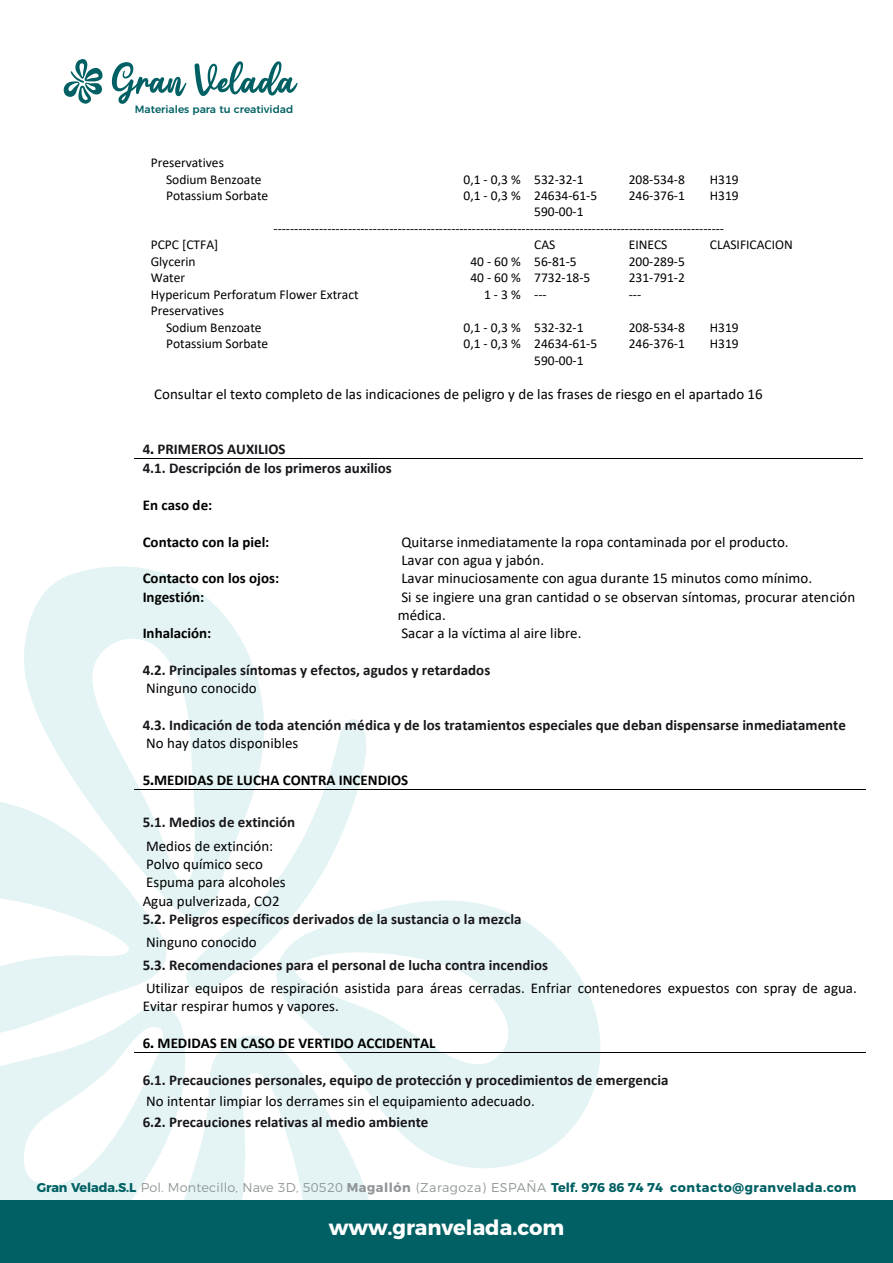
<style>
.page{position:relative;width:893px;height:1263px;background:#fff}
.page>*{position:absolute;margin:0;border:0;box-sizing:border-box;transform-origin:0 0}
.t1{font:700 21px "Montserrat";color:#fff}
.t2{font:15px/18.3px "Calibri";color:#000}
.t3{font:700 15px/18.9px "Calibri";color:#19161b}
.t4{font:700 15px/18.3px "Calibri";color:#000}
.t5{font:13.5px/16.5px "Calibri";color:#000}
.t6{font:700 12.75px "Montserrat";letter-spacing:.035em;color:#006063}
.t7{font:500 10.5px "Montserrat";color:#006063}
.s1{font-weight:300;color:#919698}
.s2{color:#919698}
</style>
<div class="page">
<svg style="left:0;top:802px;width:167px;height:199px"></svg>
<svg style="left:283px;top:900px;width:318px;height:268px;fill:#e4f4f4"></svg>
<svg style="left:21px;top:566px;width:243px;height:383px;fill:#e4f4f4"></svg>
<svg style="left:0;top:1001px;width:182px;height:199px;fill:#e4f4f4"></svg>
<svg style="left:156px;top:1027px;width:232px;height:173px;fill:#e4f4f4"></svg>
<svg style="left:186px;top:714px;width:181px;height:282px"></svg>
<svg style="left:112px;top:62px;width:74px;height:42px"></svg>
<svg style="left:195px;top:61px;width:103px;height:35px"></svg>
<svg style="left:63px;top:59px;width:40px;height:45px"></svg>
<div style="left:0;top:1200px;width:893px;height:63px;background:#006063"></div>
<hr style="left:135px;top:458px;width:728px;height:1px;background:#000">
<hr style="left:135px;top:789px;width:731px;height:1px;background:#000">
<hr style="left:135px;top:1052px;width:731px;height:1px;background:#000">
<p class="t7" style="left:135px;top:101px;width:160px">Materiales para tu creatividad</p>
<p class="t5" style="left:166px;top:155px;width:97px;text-indent:-15px">Preservatives<br>Sodium Benzoate</p>
<p class="t5" style="left:463px;top:172px;width:122px">0,1 - 0,3 % 532-32-1</p>
<p class="t5" style="left:629px;top:172px;width:58px">208-534-8</p>
<p class="t5" style="left:710px;top:172px;width:30px">H319</p>
<p class="t5" style="left:166px;top:188px;width:104px">Potassium Sorbate</p>
<p class="t5" style="left:463px;top:188px;width:135px">0,1 - 0,3 % 24634-61-5</p>
<p class="t5" style="left:629px;top:188px;width:58px">246-376-1</p>
<p class="t5" style="left:710px;top:188px;width:30px">H319</p>
<p class="t5" style="left:534px;top:205px;width:51px">590-00-1</p>
<p class="t5" style="left:274px;top:221px;width:452px">-------------------------------------------------------------------------------------------------------------</p>
<p class="t5" style="left:629px;top:238px;width:40px">EINECS</p>
<p class="t5" style="left:710px;top:238px;width:85px">CLASIFICACION</p>
<p class="t5" style="left:629px;top:254px;width:58px">200-289-5</p>
<p class="t5" style="left:151px;top:238px;width:209px">PCPC [CTFA]<br>Glycerin<br>Water<br>Hypericum Perforatum Flower Extract</p>
<p class="t5" style="left:470px;top:238px;width:122px;text-indent:64px">CAS<br>40 - 60 % 56-81-5<br>40 - 60 % 7732-18-5</p>
<p class="t5" style="left:629px;top:271px;width:58px">231-791-2</p>
<p class="t5" style="left:484px;top:287px;width:64px">1 - 3 % ---</p>
<p class="t5" style="left:629px;top:287px;width:14px">---</p>
<p class="t5" style="left:166px;top:304px;width:97px;text-indent:-15px">Preservatives<br>Sodium Benzoate</p>
<p class="t5" style="left:166px;top:337px;width:104px">Potassium Sorbate</p>
<p class="t5" style="left:463px;top:320px;width:135px">0,1 - 0,3 % 532-32-1<br>0,1 - 0,3 % 24634-61-5</p>
<p class="t5" style="left:629px;top:320px;width:58px">208-534-8</p>
<p class="t5" style="left:710px;top:320px;width:30px">H319</p>
<p class="t5" style="left:629px;top:337px;width:58px">246-376-1</p>
<p class="t5" style="left:710px;top:337px;width:30px">H319</p>
<p class="t5" style="left:534px;top:353px;width:51px">590-00-1</p>
<p class="t2" style="left:154px;top:386px;width:610px">Consultar el texto completo de las indicaciones de peligro y de las frases de riesgo en el apartado 16</p>
<p class="t3" style="left:143px;top:441px;width:251px">4. PRIMEROS AUXILIOS<br>4.1. Descripción de los primeros auxilios</p>
<p class="t4" style="left:143px;top:497px;width:71px">En caso de:</p>
<p class="t4" style="left:143px;top:534px;width:128px">Contacto con la piel:</p>
<p class="t4" style="left:143px;top:570px;width:138px">Contacto con los ojos:<br>Ingestión:</p>
<p class="t2" style="left:398px;top:534px;width:459px">Quitarse inmediatamente la ropa contaminada por el producto.<br>Lavar con agua y jabón.<br>Lavar minuciosamente con agua durante 15 minutos como mínimo.<br>Si se ingiere una gran cantidad o se observan síntomas, procurar atención médica.</p>
<p class="t4" style="left:143px;top:625px;width:70px">Inhalación:</p>
<p class="t2" style="left:401px;top:625px;width:182px">Sacar a la víctima al aire libre.</p>
<p class="t3" style="left:143px;top:661px;width:349px">4.2. Principales síntomas y efectos, agudos y retardados</p>
<p class="t2" style="left:146px;top:680px;width:112px">Ninguno conocido</p>
<p class="t3" style="left:143px;top:717px;width:705px">4.3. Indicación de toda atención médica y de los tratamientos especiales que deban dispensarse inmediatamente</p>
<p class="t2" style="left:146px;top:735px;width:154px">No hay datos disponibles</p>
<p class="t4" style="left:143px;top:772px;width:267px">5.MEDIDAS DE LUCHA CONTRA INCENDIOS</p>
<p class="t3" style="left:143px;top:814px;width:154px">5.1. Medios de extinción</p>
<p class="t2" style="left:143px;top:838px;width:145px">Medios de extinción:<br>Polvo químico seco<br>Espuma para alcoholes<br>Agua pulverizada, CO2</p>
<p class="t3" style="left:143px;top:911px;width:380px">5.2. Peligros específicos derivados de la sustancia o la mezcla</p>
<p class="t2" style="left:146px;top:934px;width:112px">Ninguno conocido</p>
<p class="t3" style="left:143px;top:956px;width:407px">5.3. Recomendaciones para el personal de lucha contra incendios</p>
<p class="t2" style="left:143px;top:980px;width:716px">Utilizar equipos de respiración asistida para áreas cerradas. Enfriar contenedores expuestos con spray de agua.<br>Evitar respirar humos y vapores.</p>
<p class="t4" style="left:143px;top:1035px;width:294px">6. MEDIDAS EN CASO DE VERTIDO ACCIDENTAL</p>
<p class="t3" style="left:143px;top:1072px;width:527px">6.1. Precauciones personales, equipo de protección y procedimientos de emergencia</p>
<p class="t2" style="left:146px;top:1093px;width:390px">No intentar limpiar los derrames sin el equipamiento adecuado.</p>
<p class="t3" style="left:143px;top:1114px;width:287px">6.2. Precauciones relativas al medio ambiente</p>
<p class="t6" style="left:37px;top:1176px;width:821px">Gran Velada.S.L <span class="s1">Pol. Montecillo, Nave 3D, 50520</span> <span class="s2">Magallón</span> <span class="s1">(Zaragoza) ESPAÑA</span> Telf. 976 86 74 74 contacto@granvelada.com</p>
<h1 class="t1" style="left:329px;top:1210px;width:237px">www.granvelada.com</h1>
</div>
